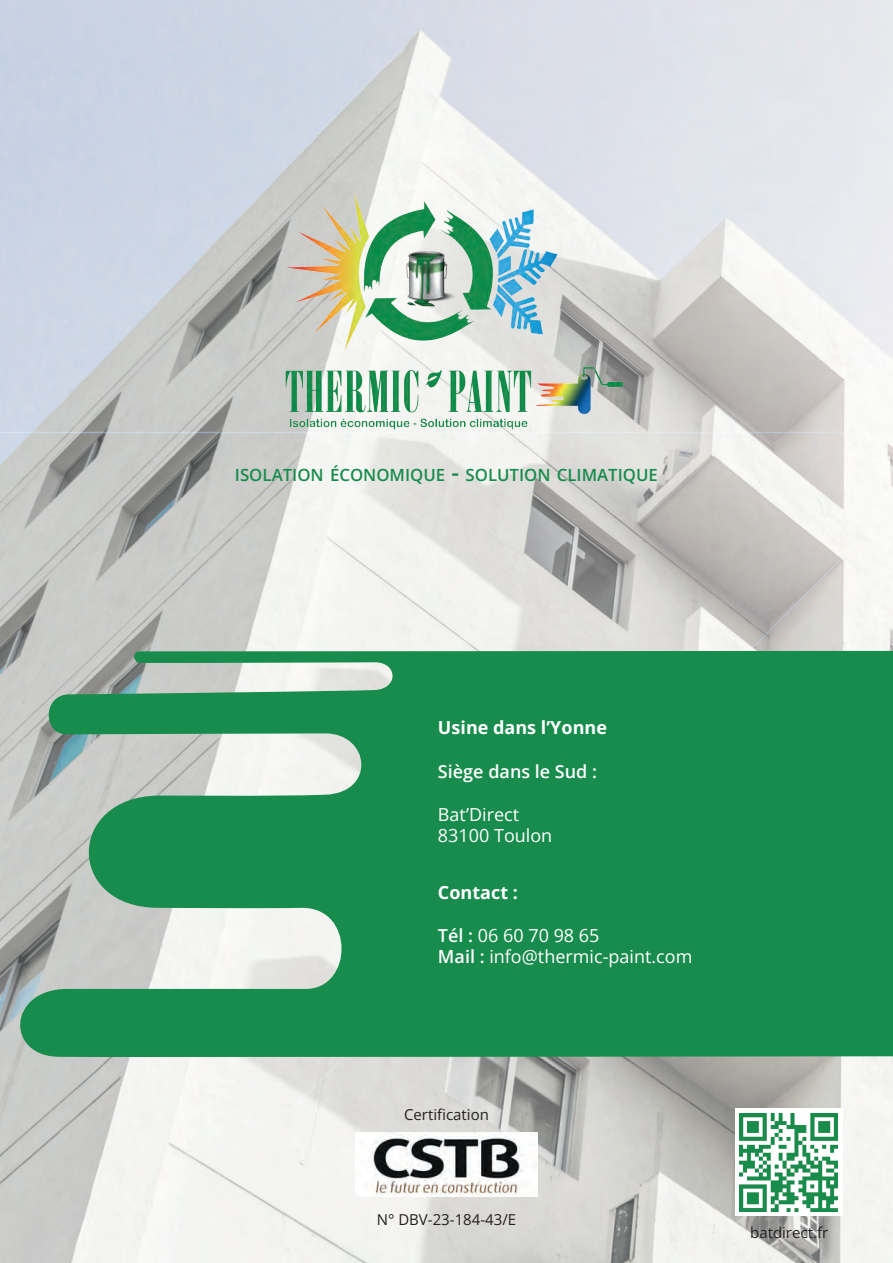
<style>
.page{position:relative;width:893px;height:1263px;background:#fff}
.page>*{position:absolute;margin:0;border:0;box-sizing:border-box;transform-origin:0 0}
.t1{font:18px/21.6px "Open Sans";color:#fff}
.t2{font:700 18px "Open Sans";color:#fff}
.t3{font:600 18px "Open Sans";color:#fff}
.t4{font:600 16.8px "Open Sans";color:#188c4c}
.t5{font:15px "Open Sans";color:#231f20}
.s1{font-size:24px}
.s2{font-weight:600}
</style>
<div class="page">
<img style="left:0;top:0;width:893px;height:1263px">
<svg style="left:5px;top:650px;width:888px;height:408px;background:#3f9b68"></svg>
<img style="left:355px;top:1132px;width:183px;height:65px">
<img style="left:225px;top:189px;width:443px;height:248px">
<div style="left:735px;top:1108px;width:108px;height:108px;background:#fff"></div>
<img style="left:739px;top:1114px;width:98px;height:97px">
<p class="t4" style="left:235px;top:463px;width:425px">ISOLATION ÉCONOMIQUE <span class="s1">-</span> SOLUTION CLIMATIQUE</p>
<p class="t2" style="left:438px;top:715px;width:170px">Usine dans l’Yonne</p>
<p class="t3" style="left:438px;top:759px;width:161px">Siège dans le Sud :</p>
<p class="t1" style="left:438px;top:803px;width:116px">Bat’Direct<br>83100 Toulon</p>
<p class="t2" style="left:438px;top:879px;width:81px">Contact :</p>
<p class="t1" style="left:438px;top:924px;width:256px"><span class="s2">Tél :</span> 06 60 70 98 65<br><span class="s2">Mail :</span> info@thermic-paint.com</p>
<p class="t5" style="left:404px;top:1104px;width:86px">Certification</p>
<p class="t5" style="left:377px;top:1209px;width:141px">N° DBV-23-184-43/E</p>
<p class="t5" style="left:750px;top:1222px;width:80px">batdirect.fr</p>
</div>
